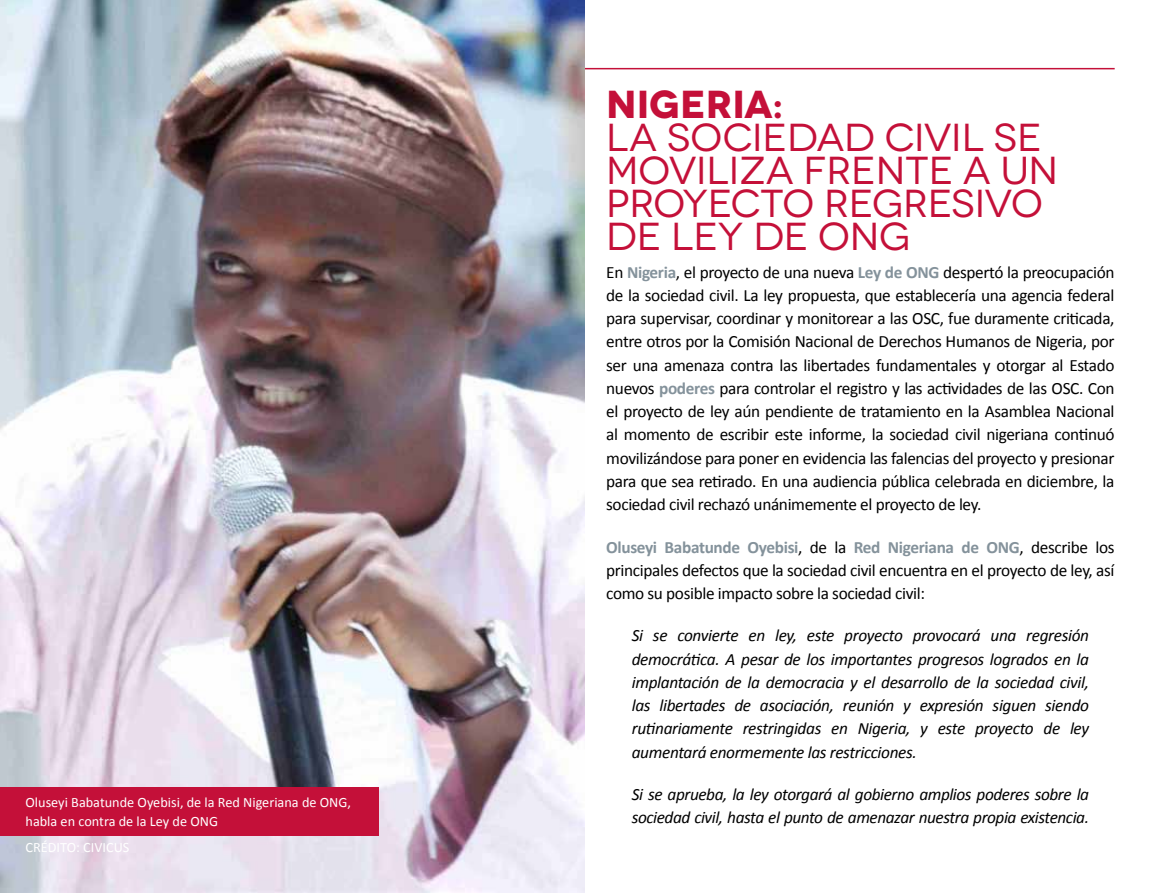
<style>
.page{position:relative;width:1170px;height:893px;background:#fff}
.page>*{position:absolute;margin:0;border:0;box-sizing:border-box;transform-origin:0 0}
.t1{font:39px/33px "Novecentowide";letter-spacing:-.005em;color:#c41039}
.t2{font:700 39px "Novecentowide";color:#c41039}
.t3{font:17.25px/23.2px "Calibri";letter-spacing:-.02em;color:#000;text-align:justify}
.t4{font:italic 17.25px/23.2px "Calibri";letter-spacing:-.025em;color:#000;text-align:justify}
.t5{font:14.25px/19.5px "Calibri";color:#fff}
.s1{font-weight:700;color:#84929b}
</style>
<div class="page">
<hr style="left:60px;top:68px;width:1054px;height:1px;background:#c41039">
<img style="left:0;top:0;width:585px;height:893px">
<div style="left:0;top:787px;width:379px;height:49px;background:#c41039"></div>
<p class="t5" style="left:26px;top:792px;width:327px">Oluseyi Babatunde Oyebisi, de la Red Nigeriana de ONG, habla en contra de la Ley de ONG</p>
<p class="t5" style="left:26px;top:837px;width:105px">CRÉDITO: CIVICUS</p>
<h1 class="t2" style="left:606px;top:80px;width:178px">NIGERIA:</h1>
<h1 class="t1" style="left:606px;top:121px;width:453px">LA SOCIEDAD CIVIL SE<br>MOVILIZA FRENTE A UN<br>PROYECTO REGRESIVO<br>DE LEY DE ONG</h1>
<p class="t3" style="left:606px;top:259px;width:510px">En <span class="s1">Nigeria</span>, el proyecto de una nueva <span class="s1">Ley de ONG</span> despertó la preocupación de la sociedad civil. La ley propuesta, que establecería una agencia federal para supervisar, coordinar y monitorear a las OSC, fue duramente criticada, entre otros por la Comisión Nacional de Derechos Humanos de Nigeria, por ser una amenaza contra las libertades fundamentales y otorgar al Estado nuevos <span class="s1">poderes</span> para controlar el registro y las actividades de las OSC. Con el proyecto de ley aún pendiente de tratamiento en la Asamblea Nacional al momento de escribir este informe, la sociedad civil nigeriana continuó movilizándose para poner en evidencia las falencias del proyecto y presionar para que sea retirado. En una audiencia pública celebrada en diciembre, la sociedad civil rechazó unánimemente el proyecto de ley.</p>
<p class="t3" style="left:606px;top:534px;width:510px"><span class="s1">Oluseyi Babatunde Oyebisi</span>, de la <span class="s1">Red Nigeriana de ONG</span>, describe los principales defectos que la sociedad civil encuentra en el proyecto de ley, así como su posible impacto sobre la sociedad civil:</p>
<p class="t4" style="left:631px;top:623px;width:459px">Si se convierte en ley, este proyecto provocará una regresión democrática. A pesar de los importantes progresos logrados en la implantación de la democracia y el desarrollo de la sociedad civil, las libertades de asociación, reunión y expresión siguen siendo rutinariamente restringidas en Nigeria, y este proyecto de ley aumentará enormemente las restricciones.</p>
<p class="t4" style="left:631px;top:782px;width:459px">Si se aprueba, la ley otorgará al gobierno amplios poderes sobre la sociedad civil, hasta el punto de amenazar nuestra propia existencia.</p>
</div>
